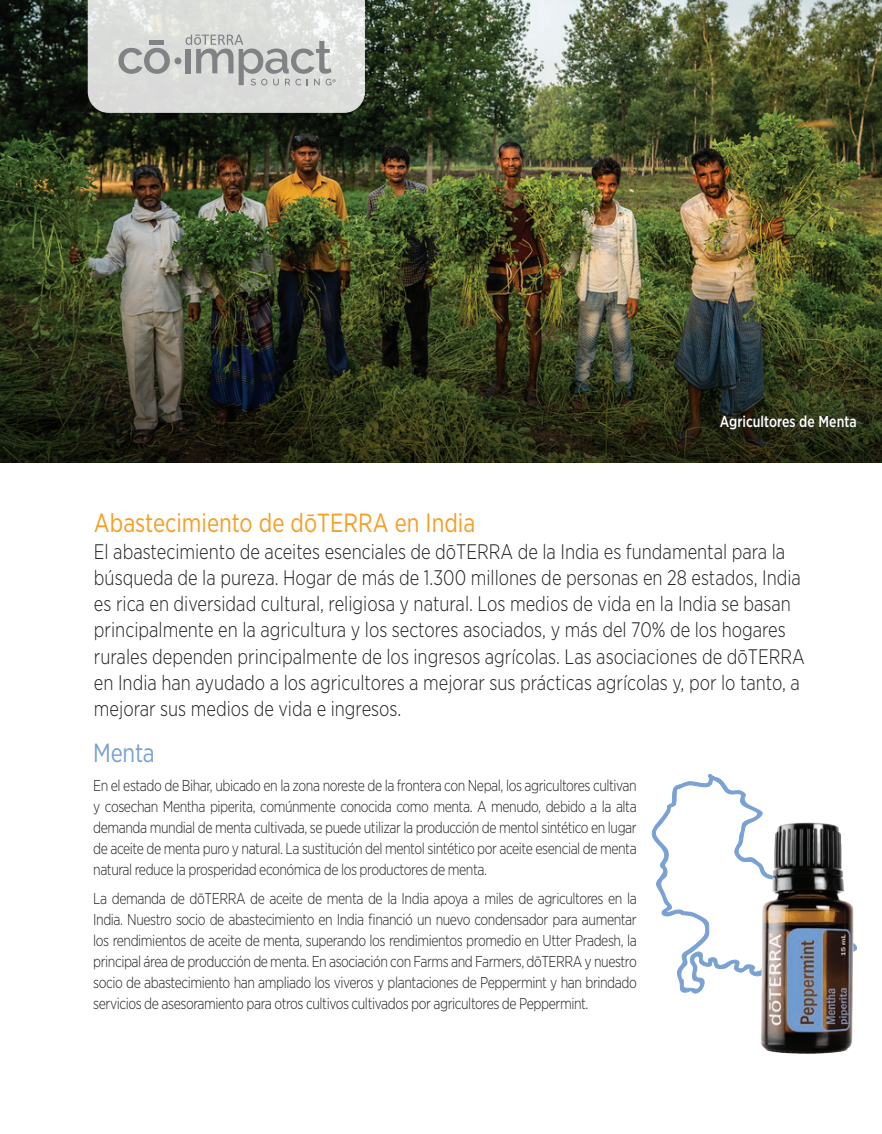
<style>
.page{position:relative;width:882px;height:1134px;background:#fff}
.page>*{position:absolute;margin:0;border:0;box-sizing:border-box;transform-origin:0 0}
.t1{font:26.25px "Gotham Narrow";color:#f89c23;scale:.9 1}
.t2{font:26.25px "Gotham Narrow";letter-spacing:-.01em;color:#79a1d4;scale:.9 1}
.t3{font:300 21px/26.2px "Gotham Narrow";color:#231f20;scale:.9 1}
.t4{font:300 15.75px/21px "Gotham Narrow";letter-spacing:-.03em;color:#231f20;text-align:justify;scale:.9 1}
.t5{font:500 15.75px "Gotham Narrow";color:#fff;scale:.9 1}
</style>
<div class="page">
<svg style="left:651px;top:774px;width:207px;height:220px"></svg>
<img style="left:759px;top:813px;width:98px;height:241px">
<img style="left:0;top:0;width:882px;height:256px">
<img style="left:0;top:256px;width:882px;height:207px">
<div style="left:715px;top:410px;width:146px;height:24px;background:#231f20;opacity:.75"></div>
<svg style="left:88px;top:0;width:277px;height:113px;background:#d3d5d3"></svg>
<p class="t5" style="left:720px;top:412px;width:153px">Agricultores de Menta</p>
<h1 class="t1" style="left:94px;top:507px;width:425px">Abastecimiento de dōTERRA en India</h1>
<p class="t3" style="left:94px;top:538px;width:791px">El abastecimiento de aceites esenciales de dōTERRA de la India es fundamental para la búsqueda de la pureza. Hogar de más de 1.300 millones de personas en 28 estados, India es rica en diversidad cultural, religiosa y natural. Los medios de vida en la India se basan principalmente en la agricultura y los sectores asociados, y más del 70% de los hogares rurales dependen principalmente de los ingresos agrícolas. Las asociaciones de dōTERRA en India han ayudado a los agricultores a mejorar sus prácticas agrícolas y, por lo tanto, a mejorar sus medios de vida e ingresos.</p>
<h1 class="t2" style="left:93px;top:737px;width:70px">Menta</h1>
<p class="t4" style="left:93px;top:775px;width:605px">En el estado de Bihar, ubicado en la zona noreste de la frontera con Nepal, los agricultores cultivan y cosechan Mentha piperita, comúnmente conocida como menta. A menudo, debido a la alta demanda mundial de menta cultivada, se puede utilizar la producción de mentol sintético en lugar de aceite de menta puro y natural. La sustitución del mentol sintético por aceite esencial de menta natural reduce la prosperidad económica de los productores de menta.</p>
<p class="t4" style="left:93px;top:888px;width:606px">La demanda de dōTERRA de aceite de menta de la India apoya a miles de agricultores en la India. Nuestro socio de abastecimiento en India financió un nuevo condensador para aumentar los rendimientos de aceite de menta, superando los rendimientos promedio en Utter Pradesh, la principal área de producción de menta. En asociación con Farms and Farmers, dōTERRA y nuestro socio de abastecimiento han ampliado los viveros y plantaciones de Peppermint y han brindado servicios de asesoramiento para otros cultivos cultivados por agricultores de Peppermint.</p>
</div>
